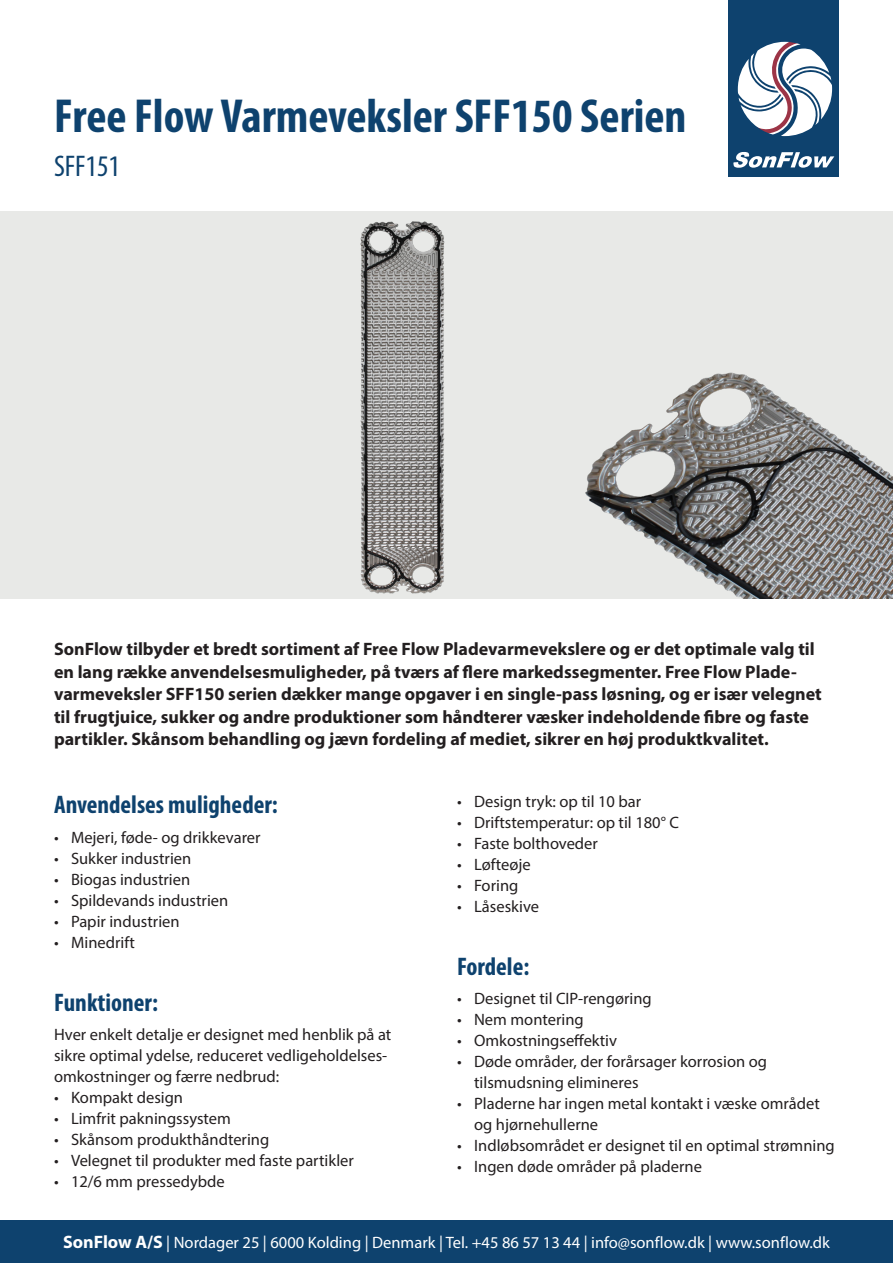
<style>
.page{position:relative;width:893px;height:1263px;background:#fff}
.page>*{position:absolute;margin:0;border:0;box-sizing:border-box;transform-origin:0 0}
.t1{font:700 condensed 48px "Myriad Pro";color:#0e426e}
.t2{font:condensed 30px "Myriad Pro";color:#0e426e}
.t3{font:700 condensed 25.5px "Myriad Pro";color:#0e426e}
.t4{font:700 18px/22.5px "Myriad Pro";color:#231f20}
.t5{font:16.5px/21px "Myriad Pro";color:#231f20}
.t6{font:16.5px "Myriad Pro";color:#fff}
.s1{font-weight:700;font-size:18px}
</style>
<div class="page">
<div style="left:729px;top:0;width:110px;height:176px;background:#0e426e"></div>
<svg style="left:733px;top:152px;width:101px;height:16px"></svg>
<svg style="left:737px;top:41px;width:96px;height:96px"></svg>
<div style="left:0;top:1220px;width:893px;height:43px;background:#0e426e"></div>
<div style="left:0;top:211px;width:893px;height:388px;background:#e8e9e7"></div>
<img style="left:360px;top:221px;width:85px;height:373px">
<img style="left:585px;top:372px;width:308px;height:227px">
<p class="t1" style="left:54px;top:86px;width:634px">Free Flow Varmeveksler SFF150 Serien</p>
<p class="t2" style="left:54px;top:148px;width:68px">SFF151</p>
<p class="t4" style="left:54px;top:637px;width:769px">SonFlow tilbyder et bredt sortiment af Free Flow Pladevarmevekslere og er det optimale valg til en lang række anvendelsesmuligheder, på tværs af flere markedssegmenter. Free Flow Plade&shy;varmeveksler SFF150 serien dækker mange opgaver i en single-pass løsning, og er især velegnet til frugtjuice, sukker og andre produktioner som håndterer væsker indeholdende fibre og faste partikler. Skånsom behandling og jævn fordeling af mediet, sikrer en høj produktkvalitet.</p>
<p class="t3" style="left:54px;top:789px;width:225px">Anvendelses muligheder:</p>
<p class="t5" style="left:54px;top:826px;width:208px">• Mejeri, føde- og drikkevarer</p>
<p class="t5" style="left:54px;top:847px;width:139px">• Sukker industrien</p>
<p class="t5" style="left:54px;top:868px;width:138px">• Biogas industrien</p>
<p class="t5" style="left:54px;top:889px;width:176px">• Spildevands industrien</p>
<p class="t5" style="left:54px;top:910px;width:127px">• Papir industrien</p>
<p class="t5" style="left:54px;top:931px;width:82px">• Minedrift</p>
<p class="t3" style="left:54px;top:986px;width:106px">Funktioner:</p>
<p class="t5" style="left:54px;top:1024px;width:339px">Hver enkelt detalje er designet med henblik på at sikre optimal ydelse, reduceret vedligeholdelses&shy;omkostninger og færre nedbrud:</p>
<p class="t5" style="left:54px;top:1087px;width:131px">• Kompakt design</p>
<p class="t5" style="left:54px;top:1108px;width:178px">• Limfrit pakningssystem</p>
<p class="t5" style="left:54px;top:1129px;width:217px">• Skånsom produkthåndtering</p>
<p class="t5" style="left:54px;top:1150px;width:301px">• Velegnet til produkter med faste partikler</p>
<p class="t5" style="left:54px;top:1171px;width:172px">• 12/6 mm pressedybde</p>
<p class="t5" style="left:457px;top:790px;width:186px">• Design tryk: op til 10 bar</p>
<p class="t5" style="left:457px;top:811px;width:223px">• Driftstemperatur: op til 180° C</p>
<p class="t5" style="left:457px;top:832px;width:142px">• Faste bolthoveder</p>
<p class="t5" style="left:457px;top:853px;width:75px">• Løfteøje</p>
<p class="t5" style="left:457px;top:874px;width:63px">• Foring</p>
<p class="t5" style="left:457px;top:895px;width:83px">• Låseskive</p>
<p class="t3" style="left:457px;top:950px;width:74px">Fordele:</p>
<p class="t5" style="left:457px;top:988px;width:196px">• Designet til CIP-rengøring</p>
<p class="t5" style="left:457px;top:1009px;width:128px">• Nem montering</p>
<p class="t5" style="left:457px;top:1030px;width:161px">• Omkostningseffektiv</p>
<p class="t5" style="left:474px;top:1051px;width:294px;text-indent:-17px">• Døde områder, der forårsager korrosion og tilsmudsning elimineres</p>
<p class="t5" style="left:474px;top:1093px;width:347px;text-indent:-17px">• Pladerne har ingen metal kontakt i væske området og hjørnehullerne</p>
<p class="t5" style="left:457px;top:1135px;width:379px">• Indløbsområdet er designet til en optimal strømning</p>
<p class="t5" style="left:457px;top:1156px;width:246px">• Ingen døde områder på pladerne</p>
<p class="t6" style="left:63px;top:1233px;width:768px"><span class="s1">SonFlow A/S</span> | Nordager 25 | 6000 Kolding | Denmark | Tel. +45 86 57 13 44 | info@sonflow.dk | www.sonflow.dk</p>
</div>
